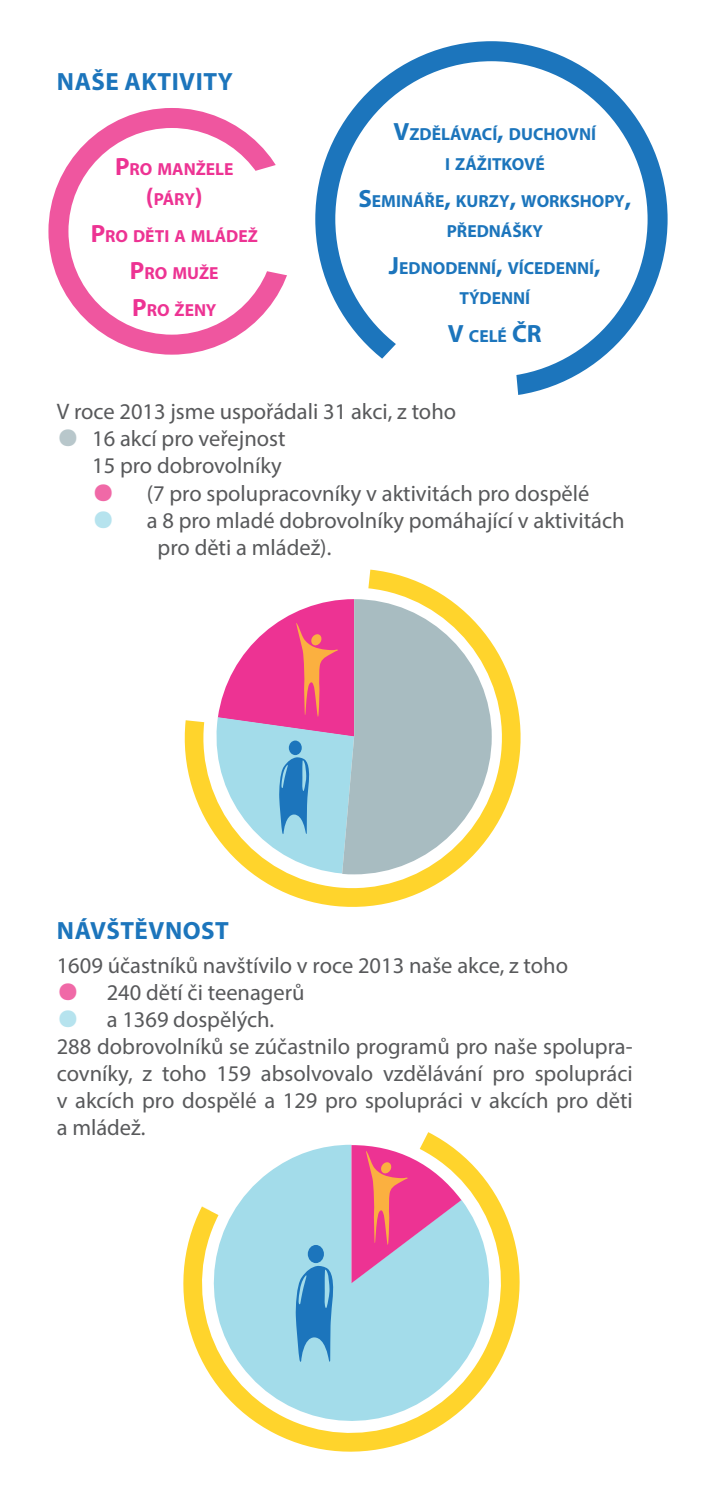
<style>
.page{position:relative;width:709px;height:1489px;background:#fff}
.page>*{position:absolute;margin:0;border:0;box-sizing:border-box;transform-origin:0 0}
.t1{font:700 25px "Myriad Pro";letter-spacing:.02em;color:#1c75bc}
.t2{font:22.5px/27px "Myriad Pro";color:#58595b}
.t3{font:700 17.5px/30px "Myriad Pro";color:#1c75bc;text-align:center}
.t4{font:700 17.5px/37px "Myriad Pro";color:#ed3393;text-align:center}
.s1{font-size:25px}
.s2{font-family:"Fang Song";color:#b8c7cb}
.s3{font-family:"Fang Song";color:#f069a7}
.s4{font-family:"Fang Song";color:#b6e3ee}
</style>
<div class="page">
<svg style="left:184px;top:569px;width:337px;height:338px"></svg>
<svg style="left:183px;top:1132px;width:337px;height:320px"></svg>
<div style="left:48px;top:108px;width:247px;height:246px;border:20px solid #ef569f;border-radius:50%"></div>
<svg style="left:252px;top:159px;width:67px;height:123px"></svg>
<div style="left:315px;top:41px;width:352px;height:356px;border:20px solid #1c75bc;border-radius:50%"></div>
<svg style="left:372px;top:339px;width:148px;height:58px"></svg>
<p class="t1" style="left:57px;top:66px;width:175px">NAŠE AKTIVITY</p>
<p class="t4" style="left:115px;top:153px;width:120px;line-height:30px"><span class="s1">P</span>RO MANŽELE <span class="s1">(</span>PÁRY<span class="s1">)</span></p>
<p class="t4" style="left:91px;top:217px;width:169px"><span class="s1">P</span>RO DĚTI A MLÁDEŽ<br><span class="s1">P</span>RO MUŽE<br><span class="s1">P</span>RO ŽENY</p>
<p class="t3" style="left:393px;top:119px;width:204px"><span class="s1">V</span>ZDĚLÁVACÍ<span class="s1">,</span> DUCHOVNÍ<br>I ZÁŽITKOVÉ</p>
<p class="t3" style="left:358px;top:186px;width:274px"><span class="s1">S</span>EMINÁŘE<span class="s1">,</span> KURZY<span class="s1">,</span> WORKSHOPY<span class="s1">,<br></span>PŘEDNÁŠKY</p>
<p class="t3" style="left:389px;top:253px;width:213px"><span class="s1">J</span>EDNODENNÍ<span class="s1">,</span> VÍCEDENNÍ<span class="s1">,<br></span>TÝDENNÍ</p>
<p class="t3" style="left:448px;top:320px;width:93px"><span class="s1">V</span> CELÉ <span class="s1">ČR</span></p>
<p class="t2" style="left:57px;top:398px;width:401px">V roce 2013 jsme uspořádali 31 akci, z toho</p>
<p class="t2" style="left:57px;top:425px;width:230px;text-align:right"><span class="s2">●</span> 16 akcí pro veřejnost<br>15 pro dobrovolníky</p>
<p class="t2" style="left:92px;top:479px;width:499px"><span class="s3">●</span> (7 pro spolupracovníky v aktivitách pro dospělé</p>
<p class="t2" style="left:158px;top:506px;width:468px;text-indent:-65px"><span class="s4">●</span> a 8 pro mladé dobrovolníky pomáhající v aktivitách pro děti a mládež).</p>
<p class="t1" style="left:57px;top:914px;width:110px">NÁVŠTĚVNO</p>
<p class="t1" style="left:201px;top:914px;width:29px">ST</p>
<p class="t2" style="left:57px;top:951px;width:513px">1609 účastníků navštívilo v roce 2013 naše akce, z toho</p>
<p class="t2" style="left:57px;top:978px;width:249px"><span class="s3">●</span> 240 dětí či teenagerů</p>
<p class="t2" style="left:57px;top:1005px;width:577px"><span class="s4">●</span> a 1369 dospělých.<br>288 dobrovolníků se zúčastnilo programů pro naše spolupra&shy;covníky, z toho 159 absolvovalo vzdělávání pro spolupráci v akcích pro dospělé a 129 pro spolupráci v akcích pro děti a mládež.</p>
</div>
